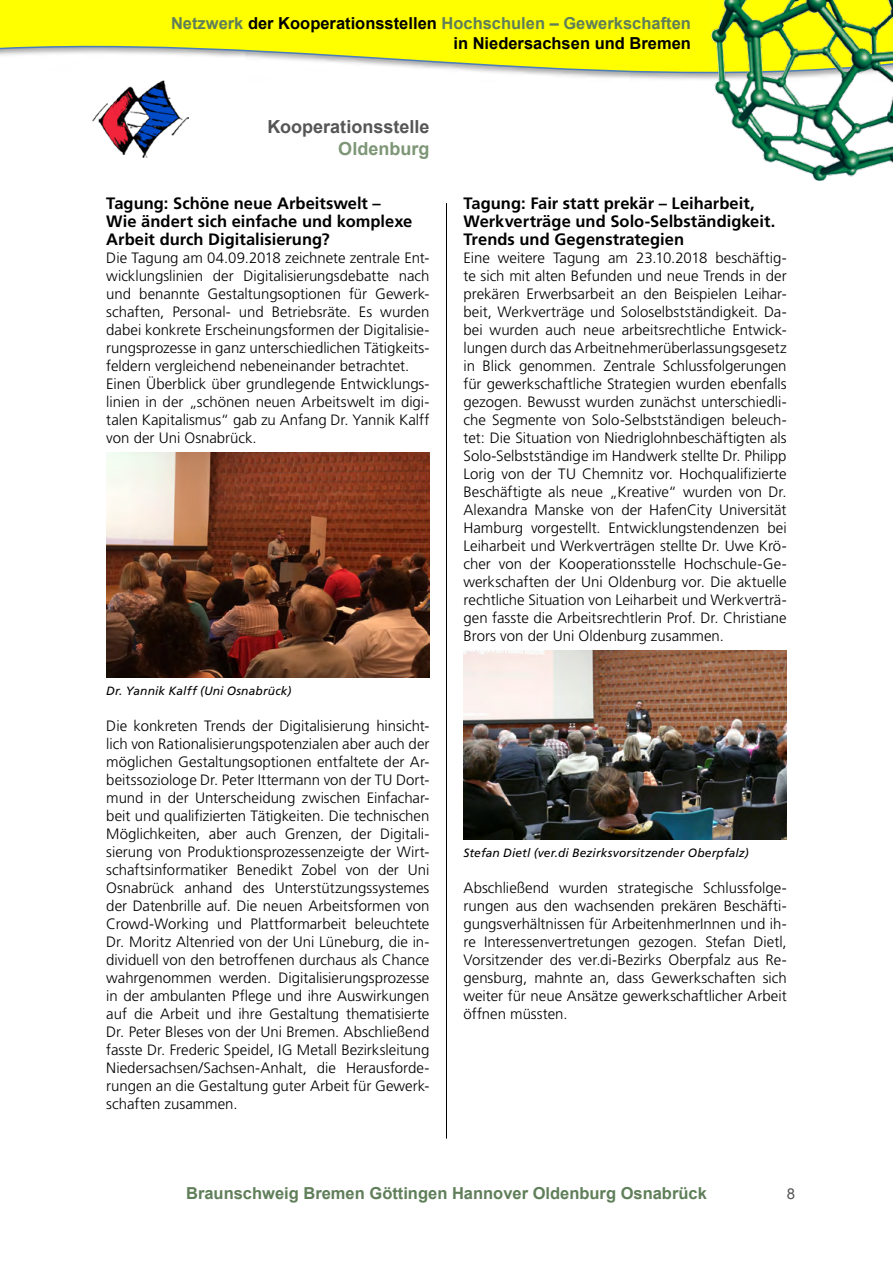
<style>
.page{position:relative;width:893px;height:1263px;background:#fff}
.page>*{position:absolute;margin:0;border:0;box-sizing:border-box;transform-origin:0 0}
.t1{font:700 18px "Arial";color:#565656}
.t2{font:700 18px "Arial";color:#7d9676}
.t3{font:700 16.5px/18px "Frutiger";color:#000}
.t4{font:700 16.5px/19.8px "Arial";color:#000;text-align:right}
.t5{font:700 16.5px "Arial";color:#5f7e59}
.t6{font:300 15px/18px "Frutiger";color:#000;text-align:justify}
.t7{font:15px "Arial";color:#565656}
.t8{font:italic 12px "Frutiger";letter-spacing:.01em;color:#000}
.s1{color:#5f7e59}
</style>
<div class="page">
<svg style="left:0;top:0;width:709px;height:80px;fill:#ff0"></svg>
<img style="left:709px;top:0;width:184px;height:181px">
<hr style="left:446px;top:203px;width:1px;height:935px;background:#000">
<img style="left:106px;top:453px;width:323px;height:224px">
<img style="left:463px;top:651px;width:324px;height:188px">
<img style="left:92px;top:80px;width:96px;height:77px">
<p class="t4" style="left:171px;top:14px;width:521px"><span class="s1">Netzwerk</span> der Kooperationsstellen <span class="s1">Hochschulen – Gewerkschaften </span>in Niedersachsen und Bremen</p>
<p class="t1" style="left:268px;top:115px;width:163px">Kooperationsstelle</p>
<p class="t2" style="left:338px;top:137px;width:93px">Oldenburg</p>
<p class="t3" style="left:106px;top:195px;width:308px">Tagung: Schöne neue Arbeitswelt –<br>Wie ändert sich einfache und komplexe<br>Arbeit durch Digitalisierung?</p>
<p class="t6" style="left:106px;top:249px;width:325px;text-align:left">Die Tagung am 04.09.2018 zeichnete zentrale Ent&shy;wicklungslinien der Digitalisierungsdebatte nach und benannte Gestaltungsoptionen für Gewerk&shy;schaften, Personal- und Betriebsräte. Es wurden dabei konkrete Erscheinungsformen der Digitalisie&shy;rungsprozesse in ganz unterschiedlichen Tätigkeits&shy;feldern vergleichend nebeneinander betrachtet.<br>Einen Überblick über grundlegende Entwicklungs&shy;linien in der „schönen neuen Arbeitswelt im digi&shy;talen Kapitalismus“ gab zu Anfang Dr. Yannik Kalff von der Uni Osnabrück.</p>
<p class="t8" style="left:106px;top:684px;width:187px">Dr. Yannik Kalff (Uni Osnabrück)</p>
<p class="t6" style="left:106px;top:717px;width:325px">Die konkreten Trends der Digitalisierung hinsicht&shy;lich von Rationalisierungspotenzialen aber auch der möglichen Gestaltungsoptionen entfaltete der Ar&shy;beitssoziologe Dr. Peter Ittermann von der TU Dort&shy;mund in der Unterscheidung zwischen Einfachar&shy;beit und qualifizierten Tätigkeiten. Die technischen Möglichkeiten, aber auch Grenzen, der Digitali&shy;sierung von Produktionsprozessenzeigte der Wirt&shy;schaftsinformatiker Benedikt Zobel von der Uni Osnabrück anhand des Unterstützungssystemes der Datenbrille auf. Die neuen Arbeitsformen von Crowd-Working und Plattformarbeit beleuchtete Dr. Moritz Altenried von der Uni Lüneburg, die in&shy;dividuell von den betroffenen durchaus als Chance wahrgenommen werden. Digitalisierungsprozesse in der ambulanten Pflege und ihre Auswirkungen auf die Arbeit und ihre Gestaltung thematisierte Dr. Peter Bleses von der Uni Bremen. Abschließend fasste Dr. Frederic Speidel, IG Metall Bezirksleitung Niedersachsen/Sachsen-Anhalt, die Herausforde&shy;rungen an die Gestaltung guter Arbeit für Gewerk&shy;schaften zusammen.</p>
<p class="t3" style="left:463px;top:195px;width:313px">Tagung: Fair statt prekär – Leiharbeit,<br>Werkverträge und Solo-Selbständigkeit.<br>Trends und Gegenstrategien</p>
<p class="t6" style="left:463px;top:249px;width:325px">Eine weitere Tagung am 23.10.2018 beschäftig&shy;te sich mit alten Befunden und neue Trends in der prekären Erwerbsarbeit an den Beispielen Leihar&shy;beit, Werkverträge und Soloselbstständigkeit. Da&shy;bei wurden auch neue arbeitsrechtliche Entwick&shy;lungen durch das Arbeitnehmerüberlassungsgesetz in Blick genommen. Zentrale Schlussfolgerungen für gewerkschaftliche Strategien wurden ebenfalls gezogen. Bewusst wurden zunächst unterschiedli&shy;che Segmente von Solo-Selbstständigen beleuch&shy;tet: Die Situation von Niedriglohnbeschäftigten als Solo-Selbstständige im Handwerk stellte Dr. Philipp Lorig von der TU Chemnitz vor. Hochqualifizierte Beschäftigte als neue „Kreative“ wurden von Dr.<br>Alexandra Manske von der HafenCity Universität Hamburg vorgestellt. Entwicklungstendenzen bei Leiharbeit und Werkverträgen stellte Dr. Uwe Krö&shy;cher von der Kooperationsstelle Hochschule-Ge&shy;werkschaften der Uni Oldenburg vor. Die aktuelle rechtliche Situation von Leiharbeit und Werkverträ&shy;gen fasste die Arbeitsrechtlerin Prof. Dr. Christiane Brors von der Uni Oldenburg zusammen.</p>
<p class="t8" style="left:463px;top:846px;width:287px">Stefan Dietl (ver.di Bezirksvorsitzender Oberpfalz)</p>
<p class="t6" style="left:463px;top:879px;width:325px">Abschließend wurden strategische Schlussfolge&shy;rungen aus den wachsenden prekären Beschäfti&shy;gungsverhältnissen für ArbeitenhmerInnen und ih&shy;re Interessenvertretungen gezogen. Stefan Dietl, Vorsitzender des ver.di-Bezirks Oberpfalz aus Re&shy;gensburg, mahnte an, dass Gewerkschaften sich weiter für neue Ansätze gewerkschaftlicher Arbeit öffnen müssten.</p>
<p class="t5" style="left:186px;top:1183px;width:522px">Braunschweig Bremen Göttingen Hannover Oldenburg Osnabrück</p>
<p class="t7" style="left:787px;top:1184px;width:10px">8</p>
</div>
